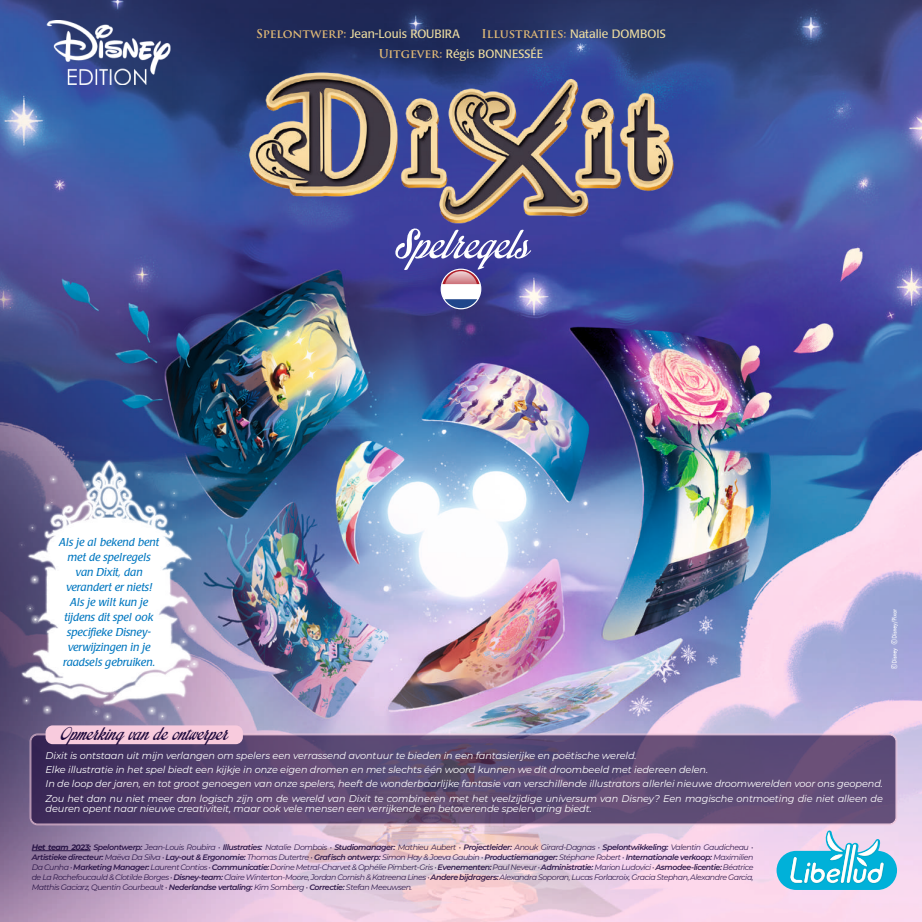
<style>
.page{position:relative;width:922px;height:922px;background:#fff}
.page>*{position:absolute;margin:0;border:0;box-sizing:border-box;transform-origin:0 0}
.t1{font:italic 56.25px "Impregnable";color:#fff}
.t2{font:italic 25px "Impregnable";color:#1c083b}
.t3{font:11.88px/20px "Laudatio Std";color:#eddca0}
.t4{font:italic 11.25px/15px "Laudatio Std";color:#0077c0;text-align:center}
.t5{font:italic 9.75px/14.1px "Montserrat";letter-spacing:-.01em;color:#fff}
.t6{font:italic 7.88px/10px "Montserrat";letter-spacing:-.055em;color:#1c083b;text-align:justify}
.s1{font-family:"Trajan Pro";font-weight:700;color:#e0b976}
.s2{font-weight:700}
.s3{font-weight:600}
</style>
<div class="page">
<img style="left:0;top:0;width:921px;height:921px">
<img style="left:230px;top:60px;width:461px;height:178px">
<svg style="left:771px;top:830px;width:125px;height:64px;background:#87cae5"></svg>
<img style="left:46px;top:20px;width:124px;height:64px">
<svg style="left:30px;top:734px;width:866px;height:90px;background:#594670"></svg>
<div style="left:31px;top:734px;width:864px;height:90px;border:1px solid #f8cbdd;border-radius:7px"></div>
<hr style="left:32px;top:850px;width:59px;height:1px;background:#1c083b">
<div style="left:46px;top:725px;width:197px;height:19px;background:#f8cbdd;border-radius:7px"></div>
<img style="left:441px;top:269px;width:39px;height:40px;border-radius:20px">
<div style="left:440px;top:268px;width:41px;height:41px;border:1px solid #fff;border-radius:50%"></div>
<svg style="left:444px;top:271px;width:33px;height:32px"></svg>
<img style="left:890px;top:609px;width:6px;height:59px">
<img style="left:6px;top:383px;width:207px;height:342px">
<h3 class="t3" style="left:256px;top:24px;width:206px"><span class="s1">Spelontwerp:</span> Jean-Louis ROUBIRA</h3>
<h3 class="t3" style="left:378px;top:24px;width:288px;text-indent:103px"><span class="s1">Illustraties:</span> Natalie DOMBOIS<br><span class="s1">Uitgever:</span> Régis BONNESSÉE</h3>
<h3 class="t4" style="left:59px;top:535px;width:101px">Als je al bekend bent met de spelregels van Dixit, dan verandert er niets!<br>Als je wilt kun je tijdens dit spel ook specifieke Disney&shy;verwijzingen in je raadsels gebruiken.</h3>
<h1 class="t1" style="left:393px;top:219px;width:136px">Spelregels</h1>
<h2 class="t2" style="left:60px;top:722px;width:173px">Opmerking van deontwerper</h2>
<p class="t5" style="left:46px;top:748px;width:838px">Dixit is ontstaan uit mijn verlangen om spelers een verrassend avontuur te bieden in een fantasierijke en poëtische wereld.<br>Elke illustratie in het spel biedt een kijkje in onze eigen dromen en met slechts één woord kunnen we dit droombeeld met iedereen delen.<br>In de loop der jaren, en tot groot genoegen van onze spelers, heeft de wonderbaarlijke fantasie van verschillende illustrators allerlei nieuwe droomwerelden voor ons geopend.<br>Zou het dan nu niet meer dan logisch zijn om de wereld van Dixit te combineren met het veelzijdige universum van Disney? Een magische ontmoeting die niet alleen de</p>
<p class="t5" style="left:46px;top:801px;width:547px">deuren opent naar nieuwe creativiteit, maar ook vele mensen een verrijkende en betoverende spelervaring biedt.</p>
<p class="t6" style="left:32px;top:841px;width:723px"><span class="s2">Het team 2023:</span> <span class="s3">Spelontwerp:</span> Jean-Louis Roubira • <span class="s3">Illustraties:</span> Natalie Dombois • <span class="s3">Studiomanager:</span> Mathieu Aubert • <span class="s3">Projectleider:</span> Anouk Girard-Dagnas • <span class="s3">Spelontwikkeling:</span> Valentin Gaudicheau • <span class="s3">Artistieke directeur:</span> Maëva Da Silva • <span class="s3">Lay-out &amp; Ergonomie:</span> Thomas Dutertre • <span class="s3">Grafisch ontwerp:</span> Simon Hay &amp; Joeva Gaubin • <span class="s3">Productiemanager:</span> Stéphane Robert • <span class="s3">Internationale verkoop:</span> Maximilien Da Cunha • <span class="s3">Marketing Manager:</span> Laurent Contios • <span class="s3">Communicatie:</span> Dorine Metral-Charvet &amp; Ophélie Pimbert-Gris • <span class="s3">Evenementen:</span> Paul Neveur • <span class="s3">Administratie:</span> Marion Ludovici • <span class="s3">Asmodee-licentie:</span> Béatrice de La Rochefoucauld &amp; Clotilde Borges • <span class="s3">Disney-team:</span> Claire Winterton-Moore, Jordan Cornish &amp; Katreena Lines • <span class="s3">Andere bijdragers:</span> Alexandra Soporan, Lucas Forlacroix, Gracia Stephan, Alexandre Garcia, Matthis Gaciarz, Quentin Gourbeault • <span class="s3">Nederlandse vertaling:</span> Kim Somberg • <span class="s3">Correctie:</span> Stefan Meeuwsen.</p>
</div>
